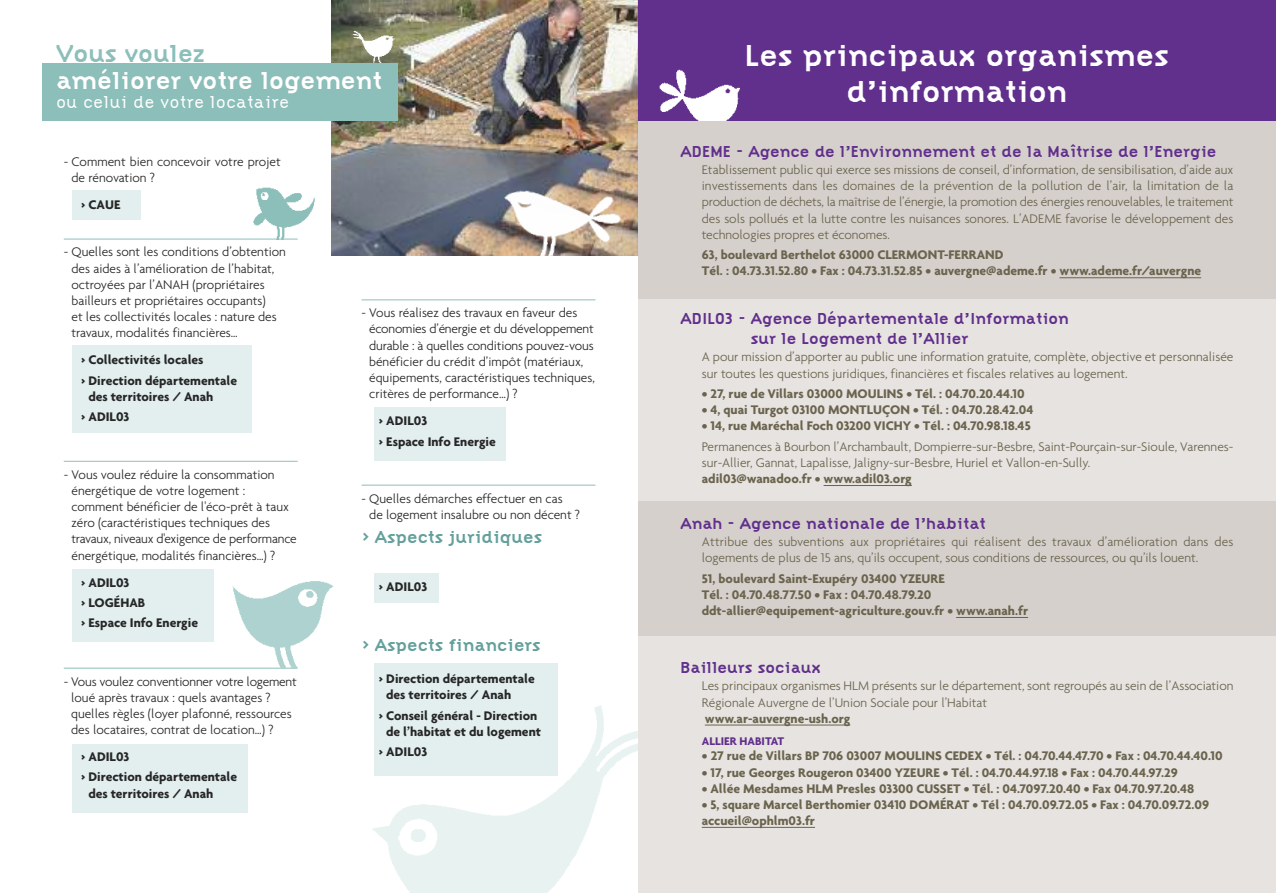
<style>
.page{position:relative;width:1276px;height:893px;background:#fff}
.page>*{position:absolute;margin:0;border:0;box-sizing:border-box;transform-origin:0 0}
.t1{font:700 31.5px/36px "Citizen";color:#fff;text-align:center}
.t2{font:700 25.5px "Citizen";color:#fff}
.t3{font:700 25.5px "Citizen";color:#8cbfba}
.t4{font:700 18px "Citizen";color:#64a09c}
.t5{font:300 18px "Citizen";color:#fff}
.t6{font:700 16.5px/19.8px "Citizen";color:#612f8c}
.t7{font:300 13.5px/16.2px "Agenda";color:#6a634d}
.t8{font:300 13.5px/16.2px "Agenda";color:#272627}
.t9{font:700 13.5px/16.2px "Agenda";color:#6a634d}
.t10{font:700 13.5px/20.4px "Agenda";color:#272627}
.t11{font:700 12px "Agenda";color:#612f8c}
.s1{font-family:"Agenda";font-weight:500;font-size:22.5px}
</style>
<div class="page">
<img style="left:372px;top:701px;width:266px;height:192px">
<div style="left:72px;top:190px;width:68px;height:30px;background:#e2efee"></div>
<div style="left:72px;top:345px;width:180px;height:88px;background:#e2efee"></div>
<div style="left:72px;top:570px;width:142px;height:72px;background:#e2efee"></div>
<div style="left:374px;top:573px;width:64px;height:30px;background:#e2efee"></div>
<div style="left:374px;top:407px;width:132px;height:53px;background:#e2efee"></div>
<div style="left:374px;top:663px;width:183px;height:112px;background:#e2efee"></div>
<div style="left:72px;top:744px;width:175px;height:68px;background:#e2efee"></div>
<div style="left:638px;top:0;width:638px;height:704px;background:#d5d0cc"></div>
<div style="left:638px;top:299px;width:638px;height:202px;background:#e6e3e0"></div>
<div style="left:638px;top:637px;width:638px;height:256px;background:#e6e3e0"></div>
<img style="left:332px;top:0;width:306px;height:255px">
<hr style="left:64px;top:239px;width:234px;height:1px;background:#8cbfba">
<hr style="left:64px;top:461px;width:234px;height:1px;background:#8cbfba">
<hr style="left:64px;top:668px;width:234px;height:1px;background:#8cbfba">
<hr style="left:361px;top:299px;width:234px;height:1px;background:#8cbfba">
<hr style="left:361px;top:485px;width:234px;height:1px;background:#8cbfba">
<hr style="left:1059px;top:277px;width:142px;height:1px;background:#6a634d">
<hr style="left:956px;top:617px;width:72px;height:1px;background:#6a634d">
<hr style="left:702px;top:827px;width:113px;height:1px;background:#6a634d">
<hr style="left:705px;top:725px;width:145px;height:1px;background:#6a634d">
<div style="left:638px;top:0;width:638px;height:121px;background:#612f8c"></div>
<hr style="left:823px;top:485px;width:89px;height:1px;background:#6a634d">
<img style="left:245px;top:187px;width:70px;height:52px">
<img style="left:220px;top:581px;width:114px;height:87px">
<img style="left:659px;top:69px;width:81px;height:52px">
<img style="left:497px;top:177px;width:128px;height:79px">
<img style="left:331px;top:16px;width:78px;height:65px">
<div style="left:43px;top:64px;width:355px;height:57px;background:#8cbfba"></div>
<h2 class="t3" style="left:56px;top:38px;width:150px">Vous voulez</h2>
<h2 class="t2" style="left:56px;top:65px;width:327px">améliorer votre logement</h2>
<h3 class="t5" style="left:56px;top:91px;width:235px">ou celui de votre locataire</h3>
<p class="t8" style="left:71px;top:153px;width:211px;text-indent:-8px">- Comment bien concevoir votre projet de rénovation ?</p>
<p class="t10" style="left:81px;top:194px;width:41px">&gt; CAUE</p>
<p class="t8" style="left:71px;top:244px;width:216px;text-indent:-8px">- Quelles sont les conditions d’obtention des aides à l’amélioration de l’habitat, octroyées par l’ANAH (propriétaires bailleurs et propriétaires occupants)<br>et les collectivités locales : nature des travaux, modalités financières…</p>
<p class="t10" style="left:81px;top:349px;width:158px">&gt; Collectivités locales<br>&gt; Direction départementale</p>
<p class="t10" style="left:81px;top:386px;width:134px;text-indent:8px">des territoires / Anah &gt; ADIL03</p>
<p class="t8" style="left:71px;top:466px;width:227px;text-indent:-8px">- Vous voulez réduire la consommation énergétique de votre logement : comment bénéficier de l'éco-prêt à taux zéro (caractéristiques techniques des travaux, niveaux d'exigence de performance énergétique, modalités financières…) ?</p>
<p class="t10" style="left:81px;top:572px;width:119px">&gt; ADIL03<br>&gt; LOGÉHAB<br>&gt; Espace Info Energie</p>
<p class="t8" style="left:71px;top:673px;width:227px;text-indent:-7px">- Vous voulez conventionner votre logement loué après travaux : quels avantages ? quelles règles (loyer plafonné, ressources des locataires, contrat de location…) ?</p>
<p class="t10" style="left:81px;top:746px;width:158px">&gt; ADIL03<br>&gt; Direction départementale</p>
<p class="t10" style="left:88px;top:783px;width:127px">des territoires / Anah</p>
<p class="t8" style="left:369px;top:304px;width:227px;text-indent:-8px">- Vous réalisez des travaux en faveur des économies d’énergie et du développement durable : à quelles conditions pouvez-vous bénéficier du crédit d’impôt (matériaux, équipements, caractéristiques techniques, critères de performance…) ?</p>
<p class="t10" style="left:378px;top:410px;width:119px">&gt; ADIL03<br>&gt; Espace Info Energie</p>
<p class="t8" style="left:369px;top:490px;width:212px;text-indent:-8px">- Quelles démarches effectuer en cas<br>de logement insalubre ou non décent ?</p>
<h3 class="t4" style="left:361px;top:527px;width:182px"><span class="s1">&gt;</span> Aspects juridiques</h3>
<p class="t10" style="left:378px;top:576px;width:50px">&gt; ADIL03</p>
<h3 class="t4" style="left:361px;top:634px;width:181px"><span class="s1">&gt;</span> Aspects financiers</h3>
<p class="t10" style="left:386px;top:670px;width:150px;line-height:16.2px;text-indent:-8px">&gt; Direction départementale des territoires / Anah</p>
<p class="t10" style="left:378px;top:707px;width:164px;line-height:16.2px;text-align:center">&gt; Conseil général - Direction de l’habitat et du logement</p>
<p class="t10" style="left:378px;top:741px;width:50px">&gt; ADIL03</p>
<h1 class="t1" style="left:745px;top:37px;width:426px">Les principaux organismes d’information</h1>
<p class="t6" style="left:680px;top:141px;width:537px">ADEME - Agence de l’Environnement et de la Maîtrise de l’Energie</p>
<p class="t7" style="left:702px;top:161px;width:533px;text-align:justify">Etablissement public qui exerce ses missions de conseil, d’information, de sensibilisation, d’aide aux investissements dans les domaines de la prévention de la pollution de l’air, la limitation de la production de déchets, la maîtrise de l’énergie, la promotion des énergies renouvelables, le traitement des sols pollués et la lutte contre les nuisances sonores. L’ADEME favorise le développement des technologies propres et économes.</p>
<p class="t9" style="left:702px;top:247px;width:501px">63, boulevard Berthelot 63000 CLERMONT-FERRAND<br>Tél. : 04.73.31.52.80 • Fax : 04.73.31.52.85 • auvergne@ademe.fr • www.ademe.fr/auvergne</p>
<p class="t6" style="left:750px;top:309px;width:320px;text-indent:-70px">ADIL03 - Agence Départementale d’Information sur le Logement de l’Allier</p>
<p class="t7" style="left:702px;top:349px;width:533px">A pour mission d’apporter au public une information gratuite, complète, objective et personnalisée sur toutes les questions juridiques, financières et fiscales relatives au logement.</p>
<p class="t9" style="left:702px;top:385px;width:324px">• 27, rue de Villars 03000 MOULINS • Tél. : 04.70.20.44.10</p>
<p class="t9" style="left:702px;top:401px;width:333px">• 4, quai Turgot 03100 MONTLUÇON • Tél. : 04.70.28.42.04</p>
<p class="t9" style="left:702px;top:418px;width:330px">• 14, rue Maréchal Foch 03200 VICHY • Tél. : 04.70.98.18.45</p>
<p class="t7" style="left:702px;top:438px;width:533px">Permanences à Bourbon l’Archambault, Dompierre-sur-Besbre, Saint-Pourçain-sur-Sioule, Varennes&shy;sur-Allier, Gannat, Lapalisse, Jaligny-sur-Besbre, Huriel et Vallon-en-Sully.</p>
<p class="t9" style="left:702px;top:470px;width:211px">adil03@wanadoo.fr • www.adil03.org</p>
<p class="t6" style="left:680px;top:513px;width:307px">Anah - Agence nationale de l’habitat</p>
<p class="t7" style="left:702px;top:533px;width:533px">Attribue des subventions aux propriétaires qui réalisent des travaux d’amélioration dans des logements de plus de 15 ans, qu’ils occupent, sous conditions de ressources, ou qu’ils louent.</p>
<p class="t9" style="left:702px;top:570px;width:328px">51, boulevard Saint-Exupéry 03400 YZEURE<br>Tél. : 04.70.48.77.50 • Fax : 04.70.48.79.20 ddt-allier@equipement-agriculture.gouv.fr • www.anah.fr</p>
<p class="t6" style="left:680px;top:658px;width:142px">Bailleurs sociaux</p>
<p class="t7" style="left:702px;top:678px;width:533px">Les principaux organismes HLM présents sur le département, sont regroupés au sein de l’Association<br>Régionale Auvergne de l’Union Sociale pour l’Habitat</p>
<p class="t9" style="left:705px;top:710px;width:147px">www.ar-auvergne-ush.org</p>
<p class="t11" style="left:702px;top:734px;width:84px">ALLIER HABITAT</p>
<p class="t9" style="left:702px;top:747px;width:522px">• 27 rue de Villars BP 706 03007 MOULINS CEDEX • Tél. : 04.70.44.47.70 • Fax : 04.70.44.40.10</p>
<p class="t9" style="left:702px;top:764px;width:477px">• 17, rue Georges Rougeron 03400 YZEURE • Tél. : 04.70.44.97.18 • Fax : 04.70.44.97.29</p>
<p class="t9" style="left:702px;top:780px;width:494px">• Allée Mesdames HLM Presles 03300 CUSSET • Tél. : 04.7097.20.40 • Fax 04.70.97.20.48</p>
<p class="t9" style="left:702px;top:796px;width:509px">• 5, square Marcel Berthomier 03410 DOMÉRAT • Tél : 04.70.09.72.05 • Fax : 04.70.09.72.09 accueil@ophlm03.fr</p>
</div>
